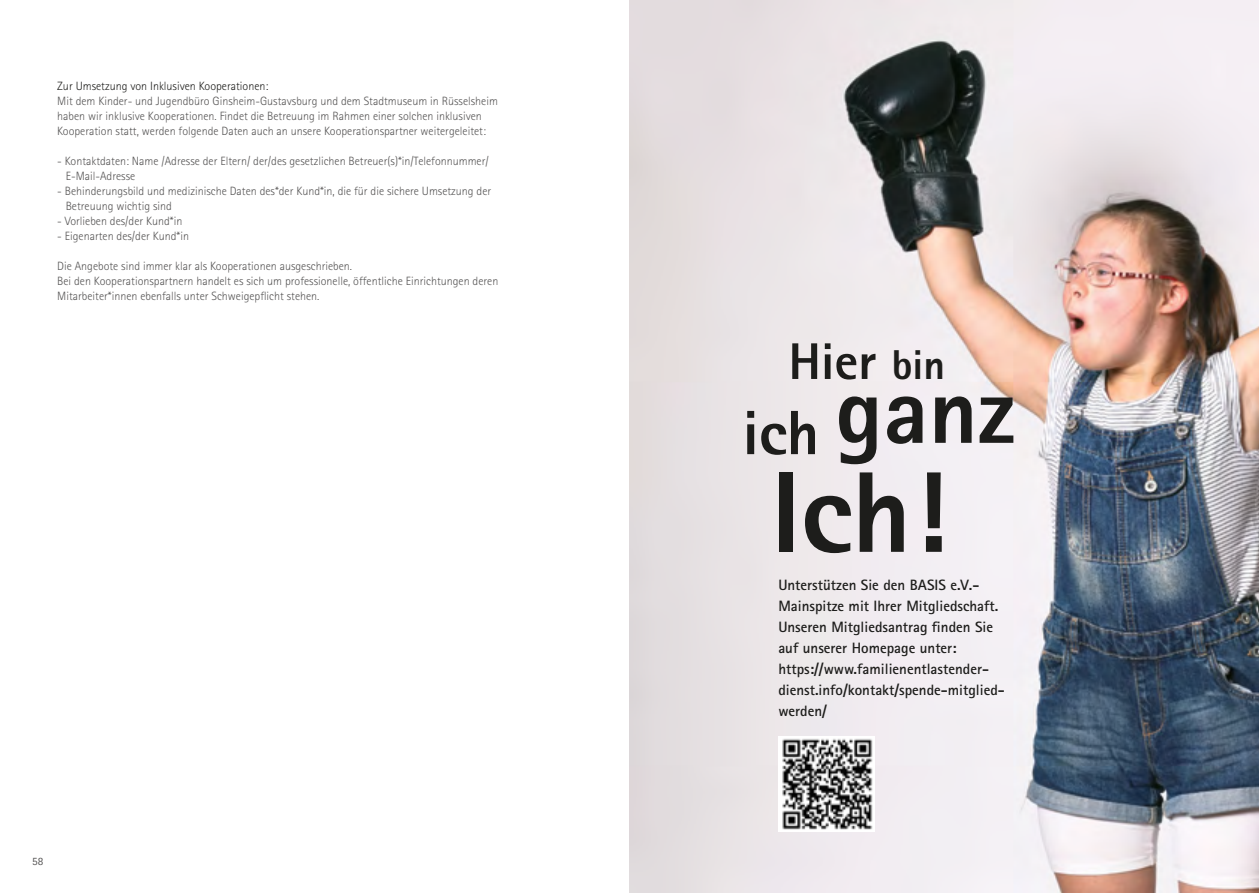
<style>
.page{position:relative;width:1259px;height:893px;background:#fff}
.page>*{position:absolute;margin:0;border:0;box-sizing:border-box;transform-origin:0 0}
.t1{font:800 115.05px "Rotis Sans Serif Std";color:#1d1d1b}
.t2{font:800 95.1px "Rotis Sans Serif Std";color:#1d1d1b}
.t3{font:800 51.6px "Rotis Sans Serif Std";color:#1d1d1b}
.t4{font:700 15px/21px "Rotis Sans Serif Std";color:#1d1d1b}
.t5{font:300 12px/15px "Rotis Sans Serif Std";color:#555454}
.t6{font:300 12px "Rotis Sans Serif Std";color:#1d1d1b}
.t7{font:11.25px "Rotis Sans Serif";color:#555454}
.s1{font-size:41.7px}
</style>
<div class="page">
<img style="left:629px;top:0;width:630px;height:893px">
<img style="left:778px;top:737px;width:97px;height:94px">
<p class="t6" style="left:57px;top:79px;width:213px">Zur Umsetzung von Inklusiven Kooperationen:</p>
<p class="t5" style="left:57px;top:94px;width:442px">Mit dem Kinder- und Jugendbüro Ginsheim-Gustavsburg und dem Stadtmuseum in Rüsselsheim haben wir inklusive Kooperationen. Findet die Betreuung im Rahmen einer solchen inklusiven<br>Kooperation statt, werden folgende Daten auch an unsere Kooperationspartner weitergeleitet:</p>
<p class="t5" style="left:66px;top:154px;width:425px;text-indent:-9px">- Kontaktdaten: Name /Adresse der Eltern/ der/des gesetzlichen Betreuer(s)*in/Telefonnummer/<br>E-Mail-Adresse</p>
<p class="t5" style="left:66px;top:184px;width:427px;text-indent:-9px">- Behinderungsbild und medizinische Daten des*der Kund*in, die für die sichere Umsetzung der<br>Betreuung wichtig sind</p>
<p class="t5" style="left:57px;top:214px;width:127px">- Vorlieben des/der Kund*in</p>
<p class="t5" style="left:57px;top:229px;width:133px">- Eigenarten des/der Kund*in</p>
<p class="t5" style="left:57px;top:259px;width:443px">Die Angebote sind immer klar als Kooperationen ausgeschrieben.<br>Bei den Kooperationspartnern handelt es sich um professionelle, öffentliche Einrichtungen deren<br>Mitarbeiter*innen ebenfalls unter Schweigepflicht stehen.</p>
<p class="t7" style="left:32px;top:855px;width:13px">58</p>
<h3 class="t3" style="left:788px;top:329px;width:158px">Hier <span class="s1">bin</span></h3>
<h2 class="t2" style="left:742px;top:350px;width:274px"><sub>ich</sub> ganz</h2>
<h1 class="t1" style="left:771px;top:440px;width:178px">Ich!</h1>
<p class="t4" style="left:778px;top:574px;width:228px">Unterstützen Sie den BASIS e.V.-<br>Mainspitze mit Ihrer Mitgliedschaft.<br>Unseren Mitgliedsantrag finden Sie auf unserer Homepage unter: https://www.familienentlastender&shy;dienst.info/kontakt/spende-mitglied&shy;werden/</p>
</div>
